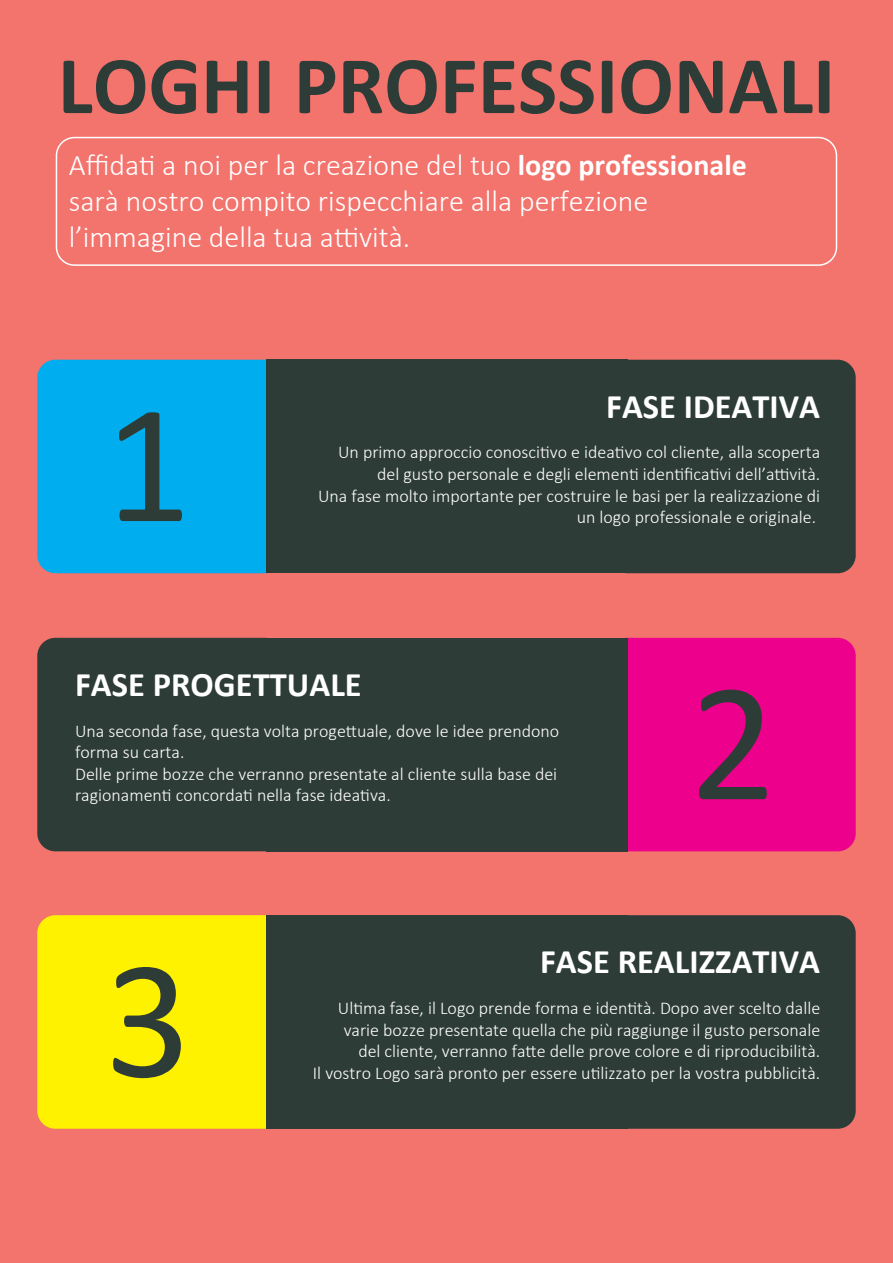
<style>
.page{position:relative;width:893px;height:1263px;background:#f3736d}
.page>*{position:absolute;margin:0;border:0;box-sizing:border-box;transform-origin:0 0}
.t1{font:170.85px "Calibri";color:#2e3c37}
.t2{font:700 82.5px "Calibri";color:#2e3c37}
.t3{font:700 34.5px "Calibri";color:#fff}
.t4{font:300 30px/36px "Calibri";color:#fff}
.t5{font:300 18px/21.6px "Calibri";color:#fff;text-align:right}
.s1{font-weight:700}
</style>
<div class="page">
<div style="left:56px;top:137px;width:781px;height:129px;border:2px solid #fff;border-radius:18px"></div>
<div style="left:610px;top:360px;width:246px;height:213px;background:#2e3c37;border-radius:18px"></div>
<div style="left:37px;top:360px;width:246px;height:213px;background:#00aeef;border-radius:18px"></div>
<div style="left:266px;top:360px;width:361px;height:213px;background:#2e3c37"></div>
<div style="left:610px;top:638px;width:246px;height:213px;background:#ec008c;border-radius:18px"></div>
<div style="left:37px;top:638px;width:246px;height:213px;background:#2e3c37;border-radius:18px"></div>
<div style="left:266px;top:638px;width:361px;height:213px;background:#2e3c37"></div>
<div style="left:610px;top:915px;width:246px;height:214px;background:#2e3c37;border-radius:18px"></div>
<div style="left:37px;top:915px;width:246px;height:214px;background:#fff200;border-radius:18px"></div>
<div style="left:266px;top:915px;width:361px;height:214px;background:#2e3c37"></div>
<h2 class="t2" style="left:58px;top:27px;width:779px">LOGHI PROFESSIONALI</h2>
<h3 class="t4" style="left:69px;top:146px;width:679px">Affidati a noi per la creazione del tuo <span class="s1">logo professionale </span>sarà nostro compito rispecchiare alla perfezione l’immagine della tua attività.</h3>
<h1 class="t1" style="left:105px;top:358px;width:88px">1</h1>
<h3 class="t3" style="left:606px;top:382px;width:215px">FASE IDEATIVA</h3>
<p class="t5" style="left:318px;top:441px;width:504px">Un primo approccio conoscitivo e ideativo col cliente, alla scoperta del gusto personale e degli elementi identificativi dell’attività.<br>Una fase molto importante per costruire le basi per la realizzazione di un logo professionale e originale.</p>
<h3 class="t3" style="left:75px;top:660px;width:288px">FASE PROGETTUALE</h3>
<p class="t5" style="left:75px;top:720px;width:486px;text-align:left">Una seconda fase, questa volta progettuale, dove le idee prendono forma su carta.<br>Delle prime bozze che verranno presentate al cliente sulla base dei ragionamenti concordati nella fase ideativa.</p>
<h1 class="t1" style="left:690px;top:636px;width:88px">2</h1>
<h1 class="t1" style="left:105px;top:914px;width:88px">3</h1>
<h3 class="t3" style="left:540px;top:937px;width:282px">FASE REALIZZATIVA</h3>
<p class="t5" style="left:313px;top:997px;width:509px">Ultima fase, il Logo prende forma e identità. Dopo aver scelto dalle varie bozze presentate quella che più raggiunge il gusto personale<br>del cliente, verranno fatte delle prove colore e di riproducibilità.<br>Il vostro Logo sarà pronto per essere utilizzato per la vostra pubblicità.</p>
</div>
